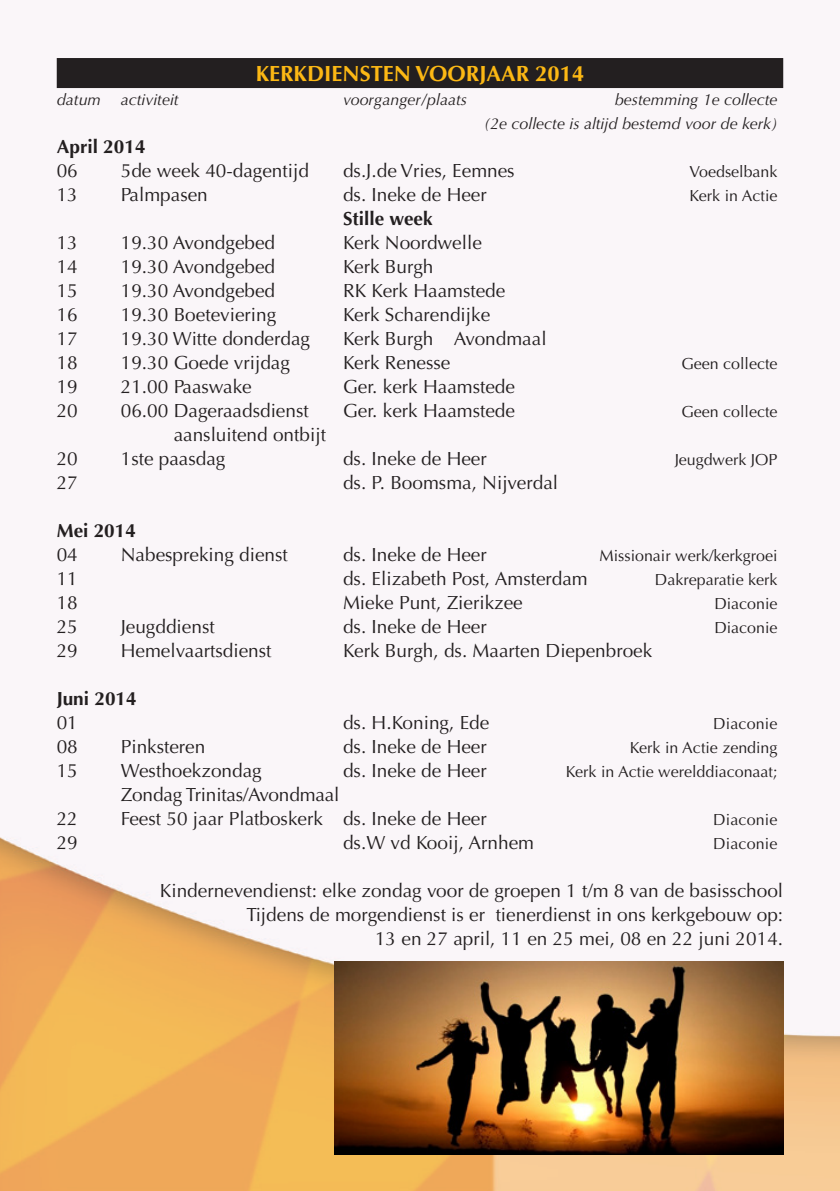
<style>
.page{position:relative;width:840px;height:1191px;background:#fff}
.page>*{position:absolute;margin:0;border:0;box-sizing:border-box;transform-origin:0 0}
.Kopjes{font:700 22px "Optima LT";color:#fcb814}
.t1{font:19px "Optima LT";color:#231f20}
.t2{font:700 19px "Optima LT";color:#231f20}
.t3{font:16px "Optima LT";color:#231f20}
.t4{font:italic 16px "Optima LT";color:#231f20}
</style>
<div class="page">
<img style="left:0;top:58px;width:839px;height:1133px">
<div style="left:57px;top:58px;width:725px;height:30px;background:#231f20"></div>
<img style="left:334px;top:961px;width:448px;height:193px">
<p class="Kopjes" style="left:255px;top:60px;width:330px">KERKDIENSTEN VOORJAAR 2014</p>
<p class="t4" style="left:57px;top:90px;width:123px">datum activiteit</p>
<p class="t4" style="left:343px;top:90px;width:125px">voorganger/plaats</p>
<p class="t4" style="left:614px;top:90px;width:164px">bestemming 1e collecte</p>
<p class="t4" style="left:483px;top:114px;width:295px">(2e collecte is altijd bestemd voor de kerk)</p>
<p class="t2" style="left:57px;top:135px;width:90px">April 2014</p>
<p class="t1" style="left:57px;top:159px;width:23px">06</p>
<p class="t1" style="left:121px;top:159px;width:189px">5de week 40-dagentijd</p>
<p class="t1" style="left:343px;top:159px;width:173px">ds.J.de Vries, Eemnes</p>
<p class="t3" style="left:689px;top:162px;width:90px">Voedselbank</p>
<p class="t1" style="left:57px;top:183px;width:23px">13</p>
<p class="t1" style="left:121px;top:183px;width:88px">Palmpasen</p>
<p class="t1" style="left:343px;top:183px;width:145px">ds. Ineke de Heer</p>
<p class="t3" style="left:689px;top:186px;width:89px">Kerk in Actie</p>
<p class="t2" style="left:343px;top:207px;width:91px">Stille week</p>
<p class="t1" style="left:57px;top:231px;width:23px">13</p>
<p class="t1" style="left:121px;top:231px;width:156px">19.30 Avondgebed</p>
<p class="t1" style="left:343px;top:231px;width:140px">Kerk Noordwelle</p>
<p class="t1" style="left:57px;top:255px;width:23px">14</p>
<p class="t1" style="left:121px;top:255px;width:156px">19.30 Avondgebed</p>
<p class="t1" style="left:343px;top:255px;width:92px">Kerk Burgh</p>
<p class="t1" style="left:57px;top:279px;width:23px">15</p>
<p class="t1" style="left:121px;top:279px;width:156px">19.30 Avondgebed</p>
<p class="t1" style="left:343px;top:279px;width:164px">RK Kerk Haamstede</p>
<p class="t1" style="left:57px;top:303px;width:23px">16</p>
<p class="t1" style="left:121px;top:303px;width:157px">19.30 Boeteviering</p>
<p class="t1" style="left:343px;top:303px;width:149px">Kerk Scharendijke</p>
<p class="t1" style="left:57px;top:327px;width:23px">17</p>
<p class="t1" style="left:121px;top:327px;width:191px">19.30 Witte donderdag</p>
<p class="t1" style="left:343px;top:327px;width:205px">Kerk Burgh Avondmaal</p>
<p class="t1" style="left:57px;top:351px;width:23px">18</p>
<p class="t1" style="left:121px;top:351px;width:170px">19.30 Goede vrijdag</p>
<p class="t1" style="left:343px;top:351px;width:109px">Kerk Renesse</p>
<p class="t3" style="left:681px;top:354px;width:98px">Geen collecte</p>
<p class="t1" style="left:57px;top:375px;width:23px">19</p>
<p class="t1" style="left:121px;top:375px;width:132px">21.00 Paaswake</p>
<p class="t1" style="left:343px;top:375px;width:173px">Ger. kerk Haamstede</p>
<p class="t1" style="left:57px;top:399px;width:23px">20</p>
<p class="t1" style="left:121px;top:399px;width:189px">06.00 Dageraadsdienst</p>
<p class="t1" style="left:343px;top:399px;width:173px">Ger. kerk Haamstede</p>
<p class="t3" style="left:681px;top:402px;width:98px">Geen collecte</p>
<p class="t1" style="left:174px;top:423px;width:154px">aansluitend ontbijt</p>
<p class="t1" style="left:57px;top:447px;width:23px">20</p>
<p class="t1" style="left:121px;top:447px;width:106px">1ste paasdag</p>
<p class="t1" style="left:343px;top:447px;width:145px">ds. Ineke de Heer</p>
<p class="t3" style="left:674px;top:450px;width:104px">Jeugdwerk JOP</p>
<p class="t1" style="left:57px;top:471px;width:23px">27</p>
<p class="t1" style="left:343px;top:471px;width:216px">ds. P. Boomsma, Nijverdal</p>
<p class="t2" style="left:57px;top:519px;width:81px">Mei 2014</p>
<p class="t1" style="left:57px;top:543px;width:23px">04</p>
<p class="t1" style="left:121px;top:543px;width:168px">Nabespreking dienst</p>
<p class="t1" style="left:343px;top:543px;width:145px">ds. Ineke de Heer</p>
<p class="t3" style="left:599px;top:546px;width:179px">Missionair werk/kerkgroei</p>
<p class="t1" style="left:57px;top:567px;width:23px">11</p>
<p class="t1" style="left:343px;top:567px;width:246px">ds. Elizabeth Post, Amsterdam</p>
<p class="t3" style="left:654px;top:570px;width:124px">Dakreparatie kerk</p>
<p class="t1" style="left:57px;top:591px;width:23px">18</p>
<p class="t1" style="left:343px;top:591px;width:181px">Mieke Punt, Zierikzee</p>
<p class="t3" style="left:714px;top:594px;width:65px">Diaconie</p>
<p class="t1" style="left:57px;top:615px;width:23px">25</p>
<p class="t1" style="left:121px;top:615px;width:95px">Jeugddienst</p>
<p class="t1" style="left:343px;top:615px;width:145px">ds. Ineke de Heer</p>
<p class="t3" style="left:714px;top:618px;width:65px">Diaconie</p>
<p class="t1" style="left:57px;top:639px;width:23px">29</p>
<p class="t1" style="left:121px;top:639px;width:152px">Hemelvaartsdienst</p>
<p class="t1" style="left:343px;top:639px;width:310px">Kerk Burgh, ds. Maarten Diepenbroek</p>
<p class="t2" style="left:57px;top:687px;width:81px">Juni 2014</p>
<p class="t1" style="left:57px;top:711px;width:23px">01</p>
<p class="t1" style="left:343px;top:711px;width:148px">ds. H.Koning, Ede</p>
<p class="t3" style="left:712px;top:714px;width:66px">Diaconie</p>
<p class="t1" style="left:57px;top:735px;width:23px">08</p>
<p class="t1" style="left:121px;top:735px;width:86px">Pinksteren</p>
<p class="t1" style="left:343px;top:735px;width:145px">ds. Ineke de Heer</p>
<p class="t3" style="left:629px;top:738px;width:149px">Kerk in Actie zending</p>
<p class="t1" style="left:57px;top:759px;width:23px">15</p>
<p class="t1" style="left:121px;top:759px;width:142px">Westhoekzondag</p>
<p class="t1" style="left:343px;top:759px;width:145px">ds. Ineke de Heer</p>
<p class="t3" style="left:565px;top:762px;width:213px">Kerk in Actie werelddiaconaat;</p>
<p class="t1" style="left:121px;top:783px;width:220px">Zondag Trinitas/Avondmaal</p>
<p class="t1" style="left:57px;top:807px;width:23px">22</p>
<p class="t1" style="left:121px;top:807px;width:367px">Feest 50 jaar Platboskerk ds. Ineke de Heer</p>
<p class="t3" style="left:712px;top:810px;width:66px">Diaconie</p>
<p class="t1" style="left:57px;top:831px;width:23px">29</p>
<p class="t1" style="left:343px;top:831px;width:192px">ds.W vd Kooij, Arnhem</p>
<p class="t3" style="left:712px;top:834px;width:66px">Diaconie</p>
<p class="t1" style="left:160px;top:879px;width:624px">Kindernevendienst: elke zondag voor de groepen 1 t/m 8 van de basisschool</p>
<p class="t1" style="left:246px;top:903px;width:538px">Tijdens de morgendienst is er tienerdienst in ons kerkgebouw op:</p>
<p class="t1" style="left:375px;top:927px;width:409px">13 en 27 april, 11 en 25 mei, 08 en 22 juni 2014.</p>
</div>
